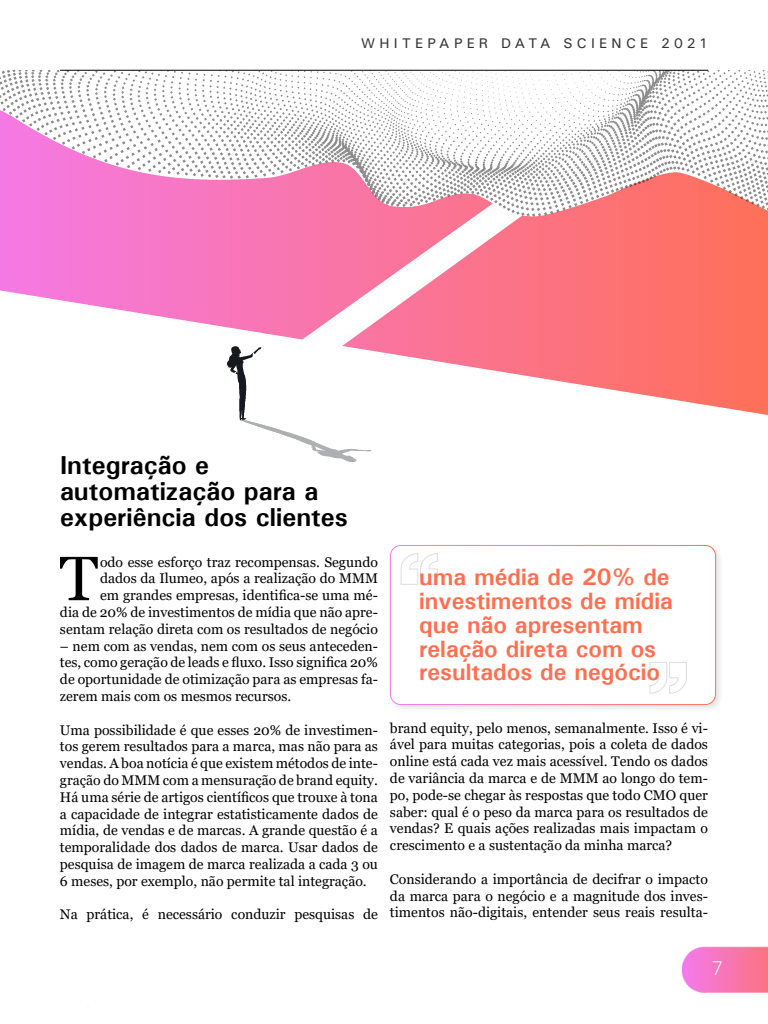
<style>
.page{position:relative;width:768px;height:1024px;background:#fff}
.page>*{position:absolute;margin:0;border:0;box-sizing:border-box;transform-origin:0 0}
.t1{font:62.5px "Georgia";color:#000}
.t2{font:700 26px/26px "Univers";color:#000}
.t3{font:700 23.7px/23.7px "Univers";color:#ff6f4f}
.t4{font:300 19px "Roboto";color:#fff}
.t5{font:14px/16.8px "Georgia";color:#000;text-align:justify}
.t6{font:14px "Univers";letter-spacing:.305em;color:#333}
</style>
<div class="page">
<img style="left:682px;top:946px;width:86px;height:47px">
<div style="left:59px;top:69px;width:657px;height:10px;background:#bfbfbf"></div>
<div style="left:389px;top:544px;width:335px;height:169px;background:#000;opacity:.1"></div>
<div style="left:390px;top:545px;width:326px;height:160px;background:#fff;border-radius:10px"></div>
<div style="left:390px;top:545px;width:326px;height:160px;border:1px solid #fff;border-radius:10px"></div>
<img style="left:0;top:70px;width:768px;height:392px">
<svg style="left:400px;top:553px;width:38px;height:32px"></svg>
<svg style="left:649px;top:662px;width:38px;height:32px"></svg>
<p class="t6" style="left:361px;top:34px;width:348px">WHITEPAPER DATA SCIENCE 2021</p>
<h2 class="t2" style="left:60px;top:452px;width:289px">Integração e automatização para a experiência dos clientes</h2>
<p class="t5" style="left:60px;top:554px;width:319px;text-align:right">odo esse esforço traz recompensas. Segundo dados da Ilumeo, após a realização do MMM<br>em grandes empresas, identifica-se uma mé-<br>dia de 20% de investimentos de mídia que não apre&shy;sentam relação direta com os resultados de negócio</p>
<p class="t5" style="left:60px;top:638px;width:320px">– nem com as vendas, nem com os seus anteceden&shy;tes, como geração de leads e fluxo. Isso significa 20% de oportunidade de otimização para as empresas fa&shy;zerem mais com os mesmos recursos.</p>
<p class="t5" style="left:60px;top:722px;width:320px">Uma possibilidade é que esses 20% de investimen&shy;tos gerem resultados para a marca, mas não para as vendas. A boa notícia é que existem métodos de inte&shy;gração do MMM com a mensuração de brand equity.<br>Há uma série de artigos científicos que trouxe à tona a capacidade de integrar estatisticamente dados de mídia, de vendas e de marcas. A grande questão é a temporalidade dos dados de marca. Usar dados de pesquisa de imagem de marca realizada a cada 3 ou 6 meses, por exemplo, não permite tal integração.</p>
<p class="t5" style="left:60px;top:906px;width:319px">Na prática, é necessário conduzir pesquisas de</p>
<h1 class="t1" style="left:60px;top:541px;width:40px">T</h1>
<h3 class="t3" style="left:419px;top:565px;width:255px">uma média de 20% de investimentos de mídia que não apresentam relação direta com os resultados de negócio</h3>
<p class="t5" style="left:390px;top:720px;width:320px">brand equity, pelo menos, semanalmente. Isso é vi&shy;ável para muitas categorias, pois a coleta de dados online está cada vez mais acessível. Tendo os dados de variância da marca e de MMM ao longo do tem&shy;po, pode-se chegar às respostas que todo CMO quer saber: qual é o peso da marca para os resultados de vendas? E quais ações realizadas mais impactam o crescimento e a sustentação da minha marca?</p>
<p class="t5" style="left:390px;top:871px;width:319px">Considerando a importância de decifrar o impacto da marca para o negócio e a magnitude dos inves&shy;timentos não-digitais, entender seus reais resulta-</p>
<h3 class="t4" style="left:712px;top:955px;width:12px">7</h3>
</div>
